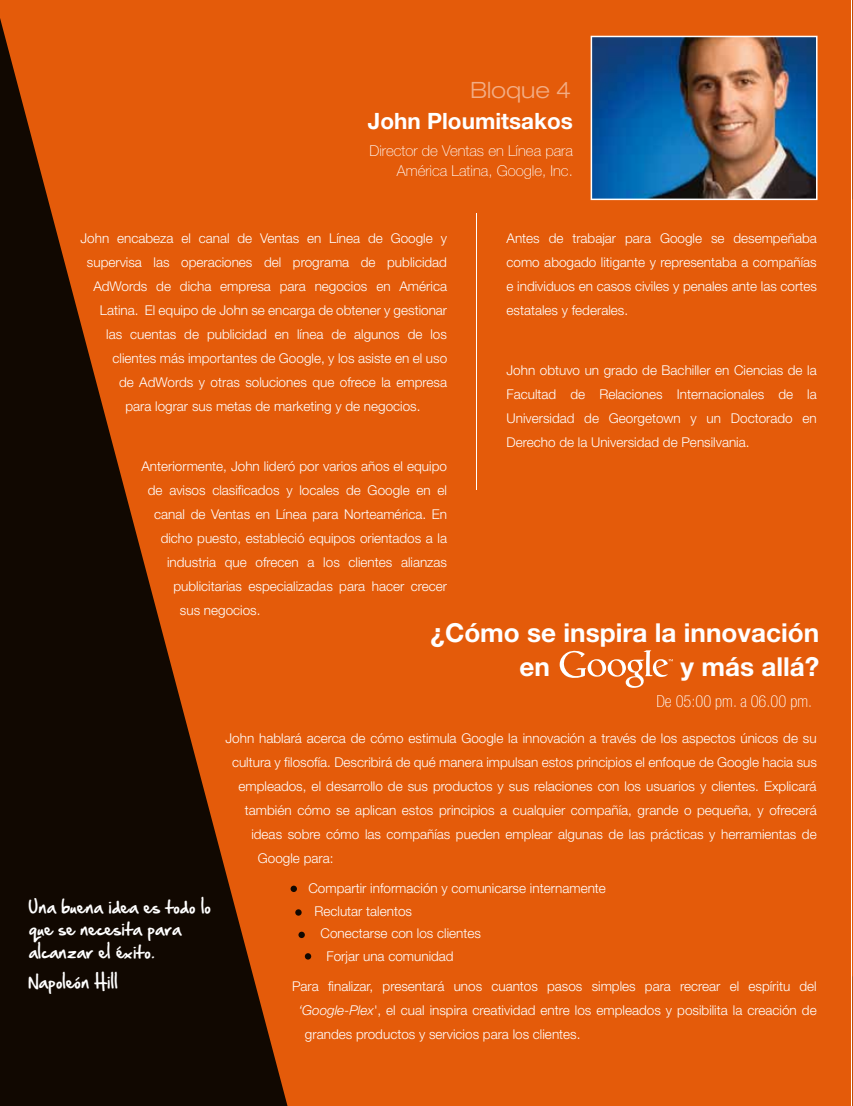
<style>
.page{position:relative;width:853px;height:1106px;background:#fff}
.page>*{position:absolute;margin:0;border:0;box-sizing:border-box;transform-origin:0 0}
.t1{font:700 26.1px/34.5px "Helvetica Neue";color:#fff}
.t2{font:700 22.5px "Helvetica Neue";color:#fff}
.t3{font:300 expanded 22.5px "Helvetica Neue";color:#f2ad85}
.t4{font:100 condensed 16.5px "Helvetica Neue";color:#fff}
.t5{font:15px/22.5px "Hand Of Sean";letter-spacing:.055em;color:#fff}
.t6{font:100 15px/19.5px "Helvetica Neue";color:#fff;text-align:right}
.t7{font:300 13.5px/24px "Helvetica Neue";color:#fff;text-align:justify}
.s1{font-size:13.5px}
.s2{font-style:italic}
</style>
<div class="page">
<div style="left:0;top:0;width:850px;height:1106px;background:#e45b0a"></div>
<svg style="left:0;top:18px;width:287px;height:1088px"></svg>
<img style="left:590px;top:36px;width:227px;height:164px">
<hr style="left:476px;top:213px;width:1px;height:277px;background:#fff">
<svg style="left:559px;top:650px;width:114px;height:38px"></svg>
<div style="left:290px;top:885px;width:7px;height:7px;background:#110801;border-radius:50%"></div>
<div style="left:295px;top:909px;width:7px;height:6px;background:#110801;border-radius:50%"></div>
<div style="left:298px;top:931px;width:7px;height:7px;background:#110801;border-radius:50%"></div>
<svg style="left:305px;top:953px;width:6px;height:6px"></svg>
<hr style="left:852px;top:0;width:1px;height:1106px;background:#e45b0a">
<hr style="left:852px;top:976px;width:1px;height:130px;background:#110801">
<hr style="left:852px;top:0;width:1px;height:199px;background:#110801">
<h2 class="t3" style="left:470px;top:77px;width:102px">Bloque 4</h2>
<h2 class="t2" style="left:368px;top:107px;width:206px">John Ploumitsakos</h2>
<p class="t6" style="left:369px;top:141px;width:205px">Director de Ventas en Línea para<br>América Latina, Google, Inc.</p>
<p class="t7" style="left:80px;top:225px;width:368px">John encabeza el canal de Ventas en Línea de Google y</p>
<p class="t7" style="left:87px;top:249px;width:361px">supervisa las operaciones del programa de publicidad</p>
<p class="t7" style="left:93px;top:273px;width:355px">AdWords de dicha empresa para negocios en América</p>
<p class="t7" style="left:100px;top:297px;width:349px">Latina. El equipo de John se encarga de obtener y gestionar</p>
<p class="t7" style="left:106px;top:321px;width:342px">las cuentas de publicidad en línea de algunos de los</p>
<p class="t7" style="left:113px;top:345px;width:336px">clientes más importantes de Google, y los asiste en el uso</p>
<p class="t7" style="left:119px;top:369px;width:329px">de AdWords y otras soluciones que ofrece la empresa</p>
<p class="t7" style="left:125px;top:393px;width:296px">para lograr sus metas de marketing y de negocios.</p>
<p class="t7" style="left:141px;top:453px;width:307px">Anteriormente, John lideró por varios años el equipo</p>
<p class="t7" style="left:148px;top:477px;width:301px">de avisos clasificados y locales de Google en el</p>
<p class="t7" style="left:154px;top:501px;width:294px">canal de Ventas en Línea para Norteamérica. En</p>
<p class="t7" style="left:161px;top:526px;width:288px">dicho puesto, estableció equipos orientados a la</p>
<p class="t7" style="left:167px;top:550px;width:281px">industria que ofrecen a los clientes alianzas</p>
<p class="t7" style="left:173px;top:574px;width:275px">publicitarias especializadas para hacer crecer</p>
<p class="t7" style="left:180px;top:598px;width:82px">sus negocios.</p>
<p class="t7" style="left:506px;top:226px;width:312px">Antes de trabajar para Google se desempeñaba como abogado litigante y representaba a compañías e individuos en casos civiles y penales ante las cortes estatales y federales.</p>
<p class="t7" style="left:506px;top:358px;width:312px">John obtuvo un grado de Bachiller en Ciencias de la Facultad de Relaciones Internacionales de la Universidad de Georgetown y un Doctorado en Derecho de la Universidad de Pensilvania.</p>
<h1 class="t1" style="left:519px;top:614px;width:301px;text-indent:-89px">¿Cómo se inspira la innovación en</h1>
<h1 class="t1" style="left:680px;top:649px;width:140px">y más allá?</h1>
<p class="t5" style="left:29px;top:895px;width:183px">Una buena idea es todo lo que se necesita para alcanzar el éxito<span class="s1">.</span></p>
<p class="t5" style="left:29px;top:970px;width:90px">Napoleón Hill</p>
<p class="t4" style="left:656px;top:692px;width:157px">De 05:00 pm. a 06.00 pm.</p>
<p class="t7" style="left:225px;top:726px;width:592px">John hablará acerca de cómo estimula Google la innovación a través de los aspectos únicos de su</p>
<p class="t7" style="left:232px;top:750px;width:586px">cultura y filosofía. Describirá de qué manera impulsan estos principios el enfoque de Google hacia sus</p>
<p class="t7" style="left:238px;top:774px;width:579px">empleados, el desarrollo de sus productos y sus relaciones con los usuarios y clientes. Explicará</p>
<p class="t7" style="left:245px;top:798px;width:573px">también cómo se aplican estos principios a cualquier compañía, grande o pequeña, y ofrecerá</p>
<p class="t7" style="left:251px;top:822px;width:567px">ideas sobre cómo las compañías pueden emplear algunas de las prácticas y herramientas de</p>
<p class="t7" style="left:258px;top:846px;width:77px">Google para:</p>
<p class="t7" style="left:308px;top:876px;width:299px">Compartir información y comunicarse internamente</p>
<p class="t7" style="left:314px;top:898px;width:99px">Reclutar talentos</p>
<p class="t7" style="left:320px;top:921px;width:162px">Conectarse con los clientes</p>
<p class="t7" style="left:326px;top:943px;width:129px">Forjar una comunidad</p>
<p class="t7" style="left:292px;top:973px;width:526px">Para finalizar, presentará unos cuantos pasos simples para recrear el espíritu del</p>
<p class="t7" style="left:298px;top:997px;width:520px"><span class="s2">‘Google-Plex'</span>, el cual inspira creatividad entre los empleados y posibilita la creación de</p>
<p class="t7" style="left:305px;top:1021px;width:277px">grandes productos y servicios para los clientes.</p>
</div>
